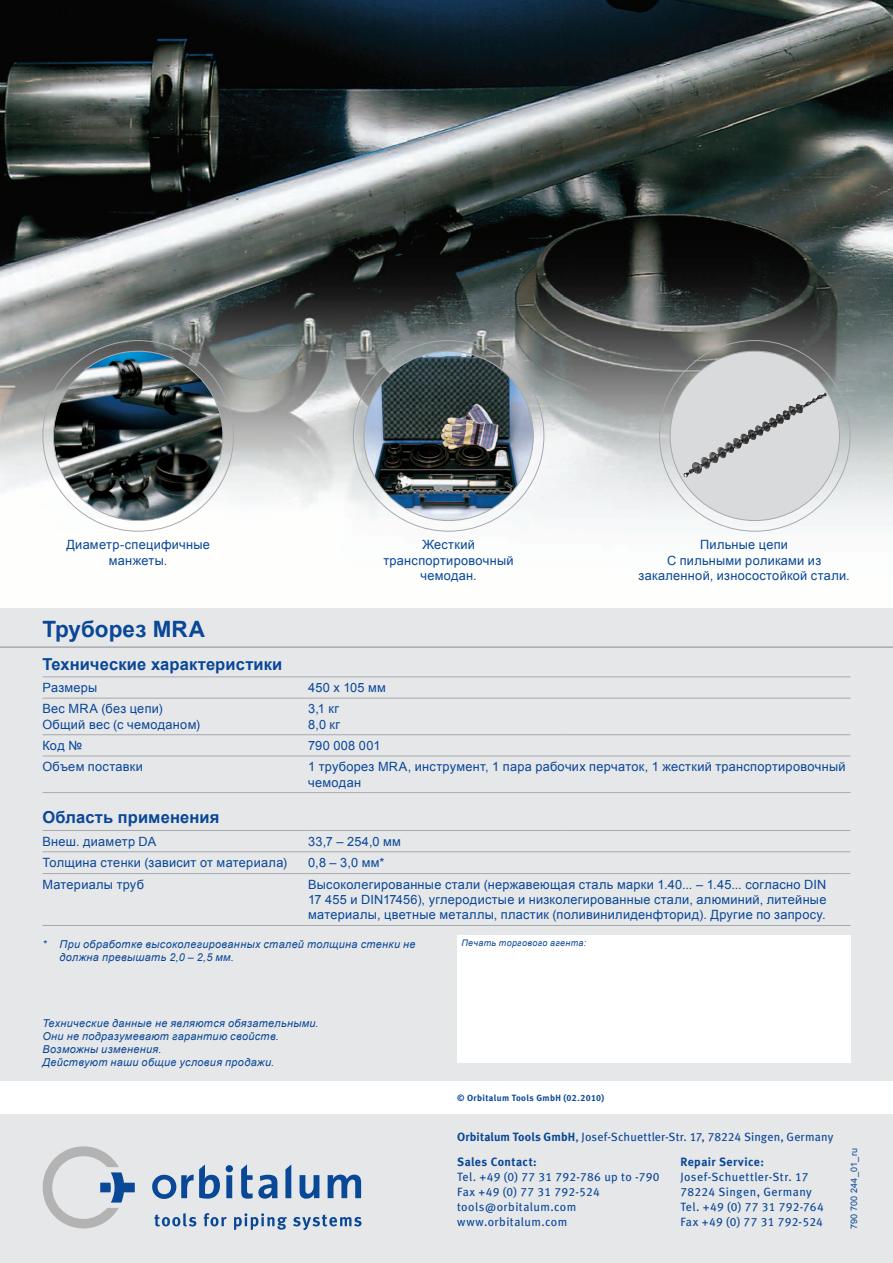
<style>
.page{position:relative;width:893px;height:1263px;background:#fff}
.page>*{position:absolute;margin:0;border:0;box-sizing:border-box;transform-origin:0 0}
.t1{font:700 22.5px "Arial";letter-spacing:.005em;color:#094797}
.t2{font:700 16.5px "Arial";letter-spacing:.01em;color:#094797}
.t3{font:12.75px/15.3px "Arial";letter-spacing:.02em;color:#094797}
.t4{font:12px/15px "Meta Book LF";letter-spacing:.03em;color:#094797}
.t5{font:12px "Meta Book LF";letter-spacing:.01em;color:#094797}
.t6{font:12px "Meta Bold LF";letter-spacing:.035em;color:#094797}
.t7{font:italic 10.8px/13px "Arial";letter-spacing:.03em;color:#094797}
.t8{font:9px "Meta Bold LF";letter-spacing:.045em;color:#094797}
.t9{font:italic 9px "Arial";letter-spacing:.035em;color:#094797}
.t10{font:9px "Arial";letter-spacing:.015em;color:#094797}
.s1{font-family:"Meta Bold LF"}
</style>
<div class="page">
<div style="left:0;top:1114px;width:893px;height:149px;background:#e6e7e9"></div>
<img style="left:0;top:0;width:893px;height:532px">
<div style="left:0;top:608px;width:893px;height:472px;background:#e6e7e9"></div>
<hr style="left:43px;top:676px;width:265px;height:1px;background:#a8a9ad">
<hr style="left:308px;top:676px;width:260px;height:1px;background:#a8a9ad">
<hr style="left:568px;top:676px;width:282px;height:1px;background:#a8a9ad">
<hr style="left:43px;top:698px;width:265px;height:1px;background:#a8a9ad">
<hr style="left:308px;top:698px;width:260px;height:1px;background:#a8a9ad">
<hr style="left:568px;top:698px;width:282px;height:1px;background:#a8a9ad">
<hr style="left:43px;top:734px;width:265px;height:1px;background:#a8a9ad">
<hr style="left:308px;top:734px;width:260px;height:1px;background:#a8a9ad">
<hr style="left:568px;top:734px;width:282px;height:1px;background:#a8a9ad">
<hr style="left:43px;top:756px;width:265px;height:1px;background:#a8a9ad">
<hr style="left:308px;top:756px;width:260px;height:1px;background:#a8a9ad">
<hr style="left:568px;top:756px;width:282px;height:1px;background:#a8a9ad">
<hr style="left:43px;top:792px;width:265px;height:1px;background:#a8a9ad">
<hr style="left:308px;top:792px;width:260px;height:1px;background:#a8a9ad">
<hr style="left:568px;top:792px;width:282px;height:1px;background:#a8a9ad">
<hr style="left:43px;top:830px;width:265px;height:1px;background:#a8a9ad">
<hr style="left:308px;top:830px;width:260px;height:1px;background:#a8a9ad">
<hr style="left:568px;top:830px;width:282px;height:1px;background:#a8a9ad">
<hr style="left:43px;top:851px;width:265px;height:1px;background:#a8a9ad">
<hr style="left:308px;top:851px;width:260px;height:1px;background:#a8a9ad">
<hr style="left:568px;top:851px;width:282px;height:1px;background:#a8a9ad">
<hr style="left:43px;top:873px;width:265px;height:1px;background:#a8a9ad">
<hr style="left:308px;top:873px;width:260px;height:1px;background:#a8a9ad">
<hr style="left:568px;top:873px;width:282px;height:1px;background:#a8a9ad">
<hr style="left:43px;top:925px;width:265px;height:1px;background:#a8a9ad">
<hr style="left:308px;top:925px;width:260px;height:1px;background:#a8a9ad">
<hr style="left:568px;top:925px;width:282px;height:1px;background:#a8a9ad">
<hr style="left:0;top:646px;width:893px;height:2px;background:#a8a9ad">
<div style="left:670px;top:351px;width:169px;height:169px;background:#d9dadc;border-radius:50%"></div>
<img style="left:683px;top:392px;width:144px;height:85px">
<img style="left:364px;top:351px;width:169px;height:167px">
<img style="left:54px;top:351px;width:169px;height:169px;border-radius:85px">
<svg style="left:154px;top:1213px;width:42px;height:13px"></svg>
<svg style="left:204px;top:1213px;width:23px;height:13px"></svg>
<svg style="left:234px;top:1213px;width:53px;height:17px"></svg>
<svg style="left:293px;top:1214px;width:69px;height:16px"></svg>
<svg style="left:226px;top:1165px;width:7px;height:33px"></svg>
<svg style="left:241px;top:1164px;width:37px;height:35px"></svg>
<svg style="left:285px;top:1165px;width:6px;height:33px"></svg>
<svg style="left:152px;top:1164px;width:68px;height:35px"></svg>
<svg style="left:300px;top:1175px;width:19px;height:24px"></svg>
<svg style="left:328px;top:1174px;width:33px;height:24px"></svg>
<svg style="left:43px;top:1146px;width:92px;height:82px"></svg>
<div style="left:457px;top:935px;width:393px;height:128px;background:#fff"></div>
<p class="t3" style="left:66px;top:537px;width:145px;text-align:center">Диаметр-специфичные манжеты.</p>
<p class="t3" style="left:383px;top:537px;width:132px;text-align:center">жесткий транспортировочный чемодан.</p>
<p class="t3" style="left:639px;top:537px;width:213px;text-align:center">Пильные цепи<br>С пильными роликами из закаленной, износостойкой стали.</p>
<h1 class="t1" style="left:43px;top:614px;width:164px">Труборез MRA</h1>
<p class="t2" style="left:43px;top:653px;width:241px">Технические характеристики</p>
<p class="t3" style="left:43px;top:680px;width:56px">Размеры</p>
<p class="t3" style="left:308px;top:680px;width:79px">450 x 105 мм</p>
<p class="t3" style="left:43px;top:701px;width:159px">Вес MRA (без цепи)<br>Общий вес (с чемоданом)</p>
<p class="t3" style="left:308px;top:701px;width:34px">3,1 кг<br>8,0 кг</p>
<p class="t3" style="left:43px;top:738px;width:41px">Код №</p>
<p class="t3" style="left:308px;top:738px;width:74px">790 008 001</p>
<p class="t3" style="left:43px;top:759px;width:102px">Объем поставки</p>
<p class="t3" style="left:308px;top:759px;width:539px">1 труборез MRA, инструмент, 1 пара рабочих перчаток, 1 жесткий транспортировочный чемодан</p>
<p class="t2" style="left:43px;top:806px;width:179px">Область применения</p>
<p class="t3" style="left:43px;top:834px;width:115px">Внеш. диаметр DA</p>
<p class="t3" style="left:308px;top:834px;width:94px">33,7 – 254,0 мм</p>
<p class="t3" style="left:43px;top:855px;width:246px">Толщина стенки (зависит от материала)</p>
<p class="t3" style="left:308px;top:855px;width:78px">0,8 – 3,0 мм*</p>
<p class="t3" style="left:43px;top:877px;width:103px">Материалы труб</p>
<p class="t3" style="left:308px;top:877px;width:520px;text-align:justify">Высоколегированные стали (нержавеющая сталь марки 1.40... – 1.45... согласно DIN 17 455 и DIN17456), углеродистые и низколегированные стали, алюминий, литейные материалы, цветные металлы, пластик (поливинилиденфторид). Другие по запросу.</p>
<p class="t7" style="left:60px;top:938px;width:357px;text-indent:-17px">* При обработке высоколегированных сталей толщина стенки не должна превышать 2,0 – 2,5 мм.</p>
<p class="t9" style="left:461px;top:937px;width:126px">Печать торгового агента:</p>
<p class="t7" style="left:43px;top:1016px;width:278px">Технические данные не являются обязательными.<br>Они не подразумевают гарантию свойств.<br>Возможны изменения.<br>Действуют наши общие условия продажи.</p>
<p class="t8" style="left:457px;top:1092px;width:149px">© Orbitalum Tools GmbH (02.2010)</p>
<p class="t5" style="left:457px;top:1129px;width:378px"><span class="s1">Orbitalum Tools GmbH</span>, Josef-Schuettler-Str. 17, 78224 Singen, Germany</p>
<p class="t6" style="left:680px;top:1154px;width:85px">Repair Service:</p>
<p class="t4" style="left:680px;top:1169px;width:145px">Josef-Schuettler-Str. 17<br>78224 Singen, Germany<br>Tel. +49 (0) 77 31 792-764<br>Fax +49 (0) 77 31 792-524</p>
<p class="t6" style="left:457px;top:1154px;width:81px">Sales Contact:</p>
<p class="t4" style="left:457px;top:1169px;width:204px">Tel. +49 (0) 77 31 792-786 up to -790<br>Fax +49 (0) 77 31 792-524 tools@orbitalum.com www.orbitalum.com</p>
<p class="t10" style="left:848px;top:1229px;width:83px;rotate:-90deg">790 700 244_01_ru</p>
</div>
